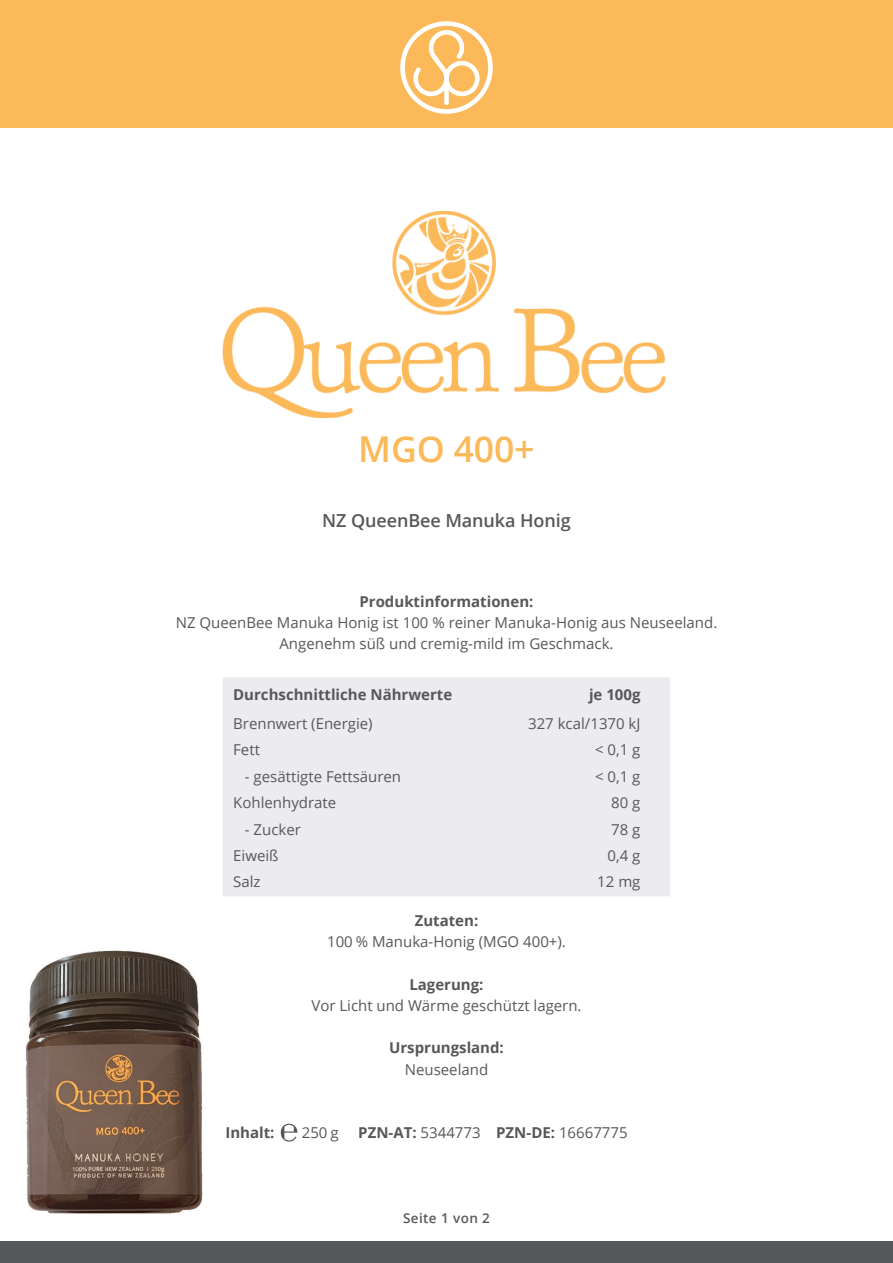
<style>
.page{position:relative;width:893px;height:1263px;background:#fff}
.page>*{position:absolute;margin:0;border:0;box-sizing:border-box;transform-origin:0 0}
.t1{font:600 35.7px "Open Sans";letter-spacing:-.005em;color:#fcb959}
.t2{font:600 18px "Open Sans";letter-spacing:-.005em;color:#57585a}
.t3{font:15px/21.3px "Open Sans";color:#57585a;text-align:center}
.t4{font:700 15px "Open Sans";color:#57585a}
.t5{font:600 13.5px "Open Sans";letter-spacing:.03em;color:#57585a}
.s1{font-weight:700}
</style>
<div class="page">
<div style="left:0;top:1242px;width:893px;height:21px;background:#57585a"></div>
<div style="left:0;top:0;width:893px;height:128px;background:#fcb959"></div>
<svg style="left:400px;top:21px;width:93px;height:93px"></svg>
<div style="left:444px;top:76px;width:5px;height:29px;background:#fff;border-radius:2px"></div>
<img style="left:222px;top:212px;width:444px;height:205px">
<img style="left:0;top:950px;width:263px;height:292px">
<svg style="left:281px;top:1123px;width:16px;height:19px"></svg>
<div style="left:223px;top:677px;width:447px;height:219px;background:#ececee"></div>
<h1 class="t1" style="left:358px;top:424px;width:178px">MGO 400+</h1>
<p class="t2" style="left:322px;top:508px;width:250px">NZ QueenBee Manuka Honig</p>
<p class="t4" style="left:359px;top:591px;width:176px">Produktinformationen:</p>
<p class="t3" style="left:176px;top:612px;width:543px">NZ QueenBee Manuka Honig ist 100 % reiner Manuka-Honig aus Neuseeland.<br>Angenehm süß und cremig-mild im Geschmack.</p>
<p class="t4" style="left:233px;top:684px;width:221px">Durchschnittliche Nährwerte</p>
<p class="t4" style="left:589px;top:684px;width:53px">je 100g</p>
<p class="t3" style="left:233px;top:712px;width:141px">Brennwert (Energie)</p>
<p class="t3" style="left:528px;top:712px;width:114px">327 kcal/1370 kJ</p>
<p class="t3" style="left:233px;top:739px;width:28px">Fett</p>
<p class="t3" style="left:595px;top:739px;width:47px">&lt; 0,1 g</p>
<p class="t3" style="left:245px;top:765px;width:158px">- gesättigte Fettsäuren</p>
<p class="t3" style="left:595px;top:765px;width:47px">&lt; 0,1 g</p>
<p class="t3" style="left:233px;top:792px;width:105px">Kohlenhydrate</p>
<p class="t3" style="left:611px;top:792px;width:31px">80 g</p>
<p class="t3" style="left:245px;top:818px;width:58px">- Zucker</p>
<p class="t3" style="left:611px;top:818px;width:31px">78 g</p>
<p class="t3" style="left:233px;top:844px;width:47px">Eiweiß</p>
<p class="t3" style="left:608px;top:844px;width:34px">0,4 g</p>
<p class="t3" style="left:233px;top:871px;width:29px">Salz</p>
<p class="t3" style="left:597px;top:871px;width:45px">12 mg</p>
<p class="t4" style="left:415px;top:910px;width:65px">Zutaten:</p>
<p class="t3" style="left:327px;top:930px;width:240px">100 % Manuka-Honig (MGO 400+).</p>
<p class="t4" style="left:409px;top:973px;width:76px">Lagerung:</p>
<p class="t3" style="left:311px;top:994px;width:272px">Vor Licht und Wärme geschützt lagern.</p>
<p class="t4" style="left:389px;top:1037px;width:116px">Ursprungsland:</p>
<p class="t3" style="left:405px;top:1058px;width:85px">Neuseeland</p>
<p class="t4" style="left:225px;top:1122px;width:51px">Inhalt:</p>
<p class="t3" style="left:302px;top:1122px;width:38px">250 g</p>
<p class="t3" style="left:358px;top:1122px;width:271px"><span class="s1">PZN-AT:</span> 5344773 <span class="s1">PZN-DE:</span> 16667775</p>
<p class="t5" style="left:403px;top:1209px;width:88px">Seite 1 von 2</p>
</div>
